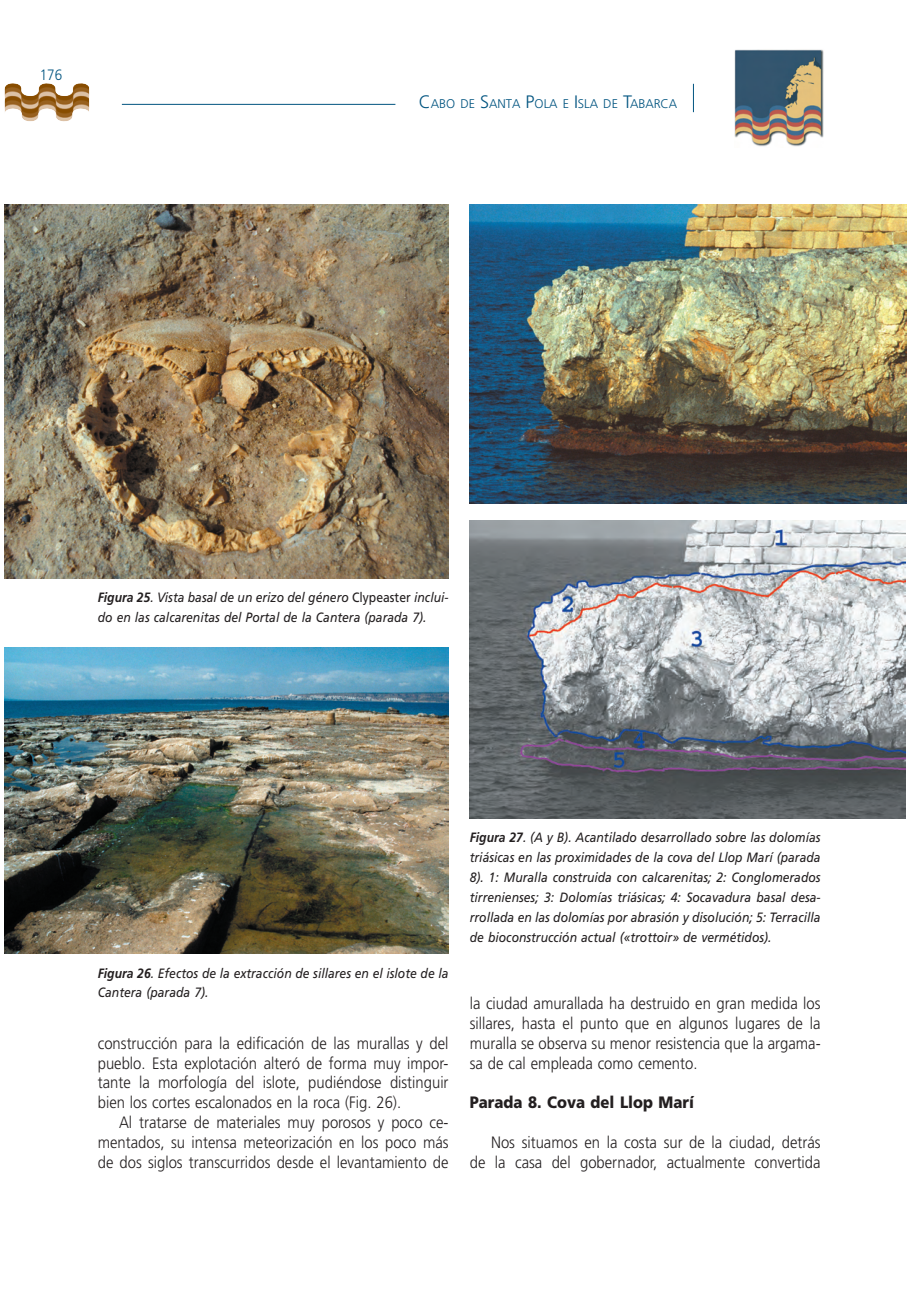
<style>
.page{position:relative;width:918px;height:1289px;background:#fff}
.page>*{position:absolute;margin:0;border:0;box-sizing:border-box;transform-origin:0 0}
.t1{font:300 16.5px/19.8px "Frutiger";color:#231f20;text-align:justify;scale:.9 1}
.t2{font:900 16.5px "Frutiger";color:#231f20;scale:.9 1}
.t3{font:300 15px "Frutiger";color:#005480;scale:.9 1}
.t4{font:italic 13.5px/19.8px "Frutiger";color:#231f20;scale:.9 1}
.t5{font:300 12.6px "Frutiger";color:#005480}
.s1{font-size:18px}
.s2{font-weight:700}
.s3{font-style:normal}
</style>
<div class="page">
<img style="left:61px;top:83px;width:28px;height:38px">
<img style="left:734px;top:49px;width:90px;height:98px">
<svg style="left:693px;top:84px;width:1px;height:28px"></svg>
<hr style="left:122px;top:104px;width:273px;height:1px;background:#005480">
<img style="left:4px;top:204px;width:445px;height:374px">
<img style="left:4px;top:647px;width:445px;height:307px">
<img style="left:470px;top:204px;width:437px;height:299px">
<img style="left:470px;top:520px;width:436px;height:298px">
<p class="t3" style="left:40px;top:69px;width:27px">176</p>
<p class="t5" style="left:419px;top:98px;width:260px"><span class="s1">C</span>ABO DE <span class="s1">S</span>ANTA <span class="s1">P</span>OLA E <span class="s1">I</span>SLA DE <span class="s1">T</span>ABARCA</p>
<p class="t4" style="left:98px;top:589px;width:391px"><span class="s2">Figura 25</span>. Vista basal de un erizo del género <span class="s3">Clypeaster</span> inclui&shy;do en las calcarenitas del Portal de la Cantera (parada 7).</p>
<p class="t4" style="left:98px;top:964px;width:391px"><span class="s2">Figura 26</span>. Efectos de la extracción de sillares en el islote de la<br>Cantera (parada 7).</p>
<p class="t1" style="left:98px;top:1034px;width:391px">construcción para la edificación de las murallas y del pueblo. Esta explotación alteró de forma muy impor&shy;tante la morfología del islote, pudiéndose distinguir bien los cortes escalonados en la roca (Fig. 26).</p>
<p class="t1" style="left:98px;top:1113px;width:391px;text-indent:21px">Al tratarse de materiales muy porosos y poco ce&shy;mentados, su intensa meteorización en los poco más de dos siglos transcurridos desde el levantamiento de</p>
<p class="t4" style="left:470px;top:829px;width:391px;text-align:justify"><span class="s2">Figura 27</span>. (A y B). Acantilado desarrollado sobre las dolomías triásicas en las proximidades de la cova del Llop Marí (parada 8). 1: Muralla construida con calcarenitas; 2: Conglomerados tirrenienses; 3: Dolomías triásicas; 4: Socavadura basal desa&shy;rrollada en las dolomías por abrasión y disolución; 5: Terracilla de bioconstrucción actual («trottoir» de vermétidos).</p>
<p class="t1" style="left:470px;top:994px;width:391px">la ciudad amurallada ha destruido en gran medida los sillares, hasta el punto que en algunos lugares de la muralla se observa su menor resistencia que la argama&shy;sa de cal empleada como cemento.</p>
<p class="t2" style="left:470px;top:1095px;width:251px">Parada 8. Cova del Llop Marí</p>
<p class="t1" style="left:470px;top:1133px;width:391px;text-align:right">Nos situamos en la costa sur de la ciudad, detrás<br>de la casa del gobernador, actualmente convertida</p>
</div>
